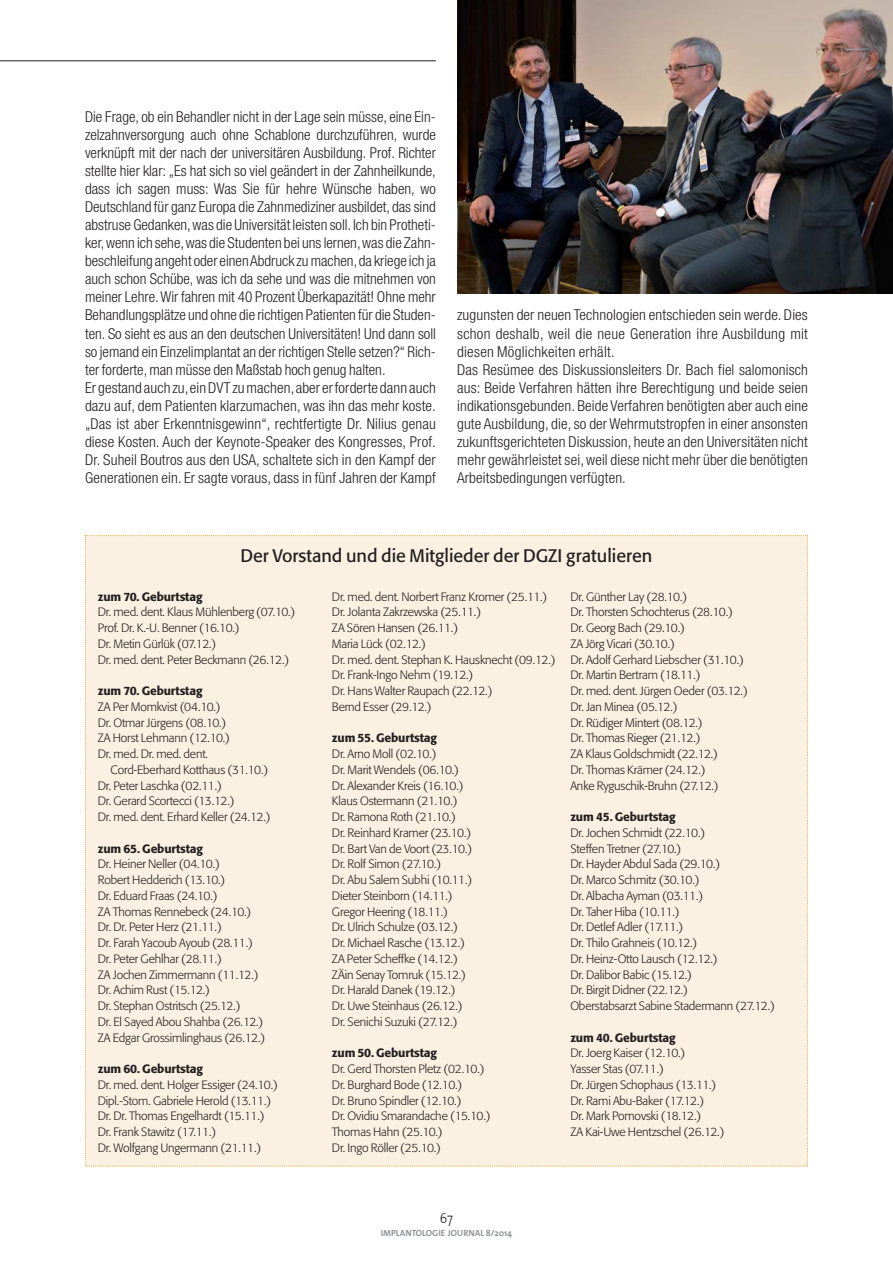
<style>
.page{position:relative;width:893px;height:1263px;background:#fff}
.page>*{position:absolute;margin:0;border:0;box-sizing:border-box;transform-origin:0 0}
.t1{font:18px "Formata";color:#231f20}
.t2{font:300 condensed 15px/18px "Helvetica Neue";letter-spacing:.01em;color:#231f20}
.t3{font:300 14.25px "The Sans";color:#231f20;scale:.9 1}
.t4{font:300 12px/15.8px "Formata";letter-spacing:-.01em;color:#231f20}
.t5{font:500 12px "Formata";letter-spacing:-.01em;color:#231f20}
.t6{font:700 9px "The Sans";color:#939598}
</style>
<div class="page">
<hr style="left:0;top:60px;width:436px;height:1px;background:#231f20">
<img style="left:457px;top:0;width:436px;height:293px">
<div style="left:85px;top:535px;width:723px;height:631px;background:#faf1e2"></div>
<p class="t2" style="left:85px;top:109px;width:352px">Die Frage, ob ein Behandler nicht in der Lage sein müsse, eine Ein&shy;zelzahnversorgung auch ohne Schablone durchzuführen, wurde verknüpft mit der nach der universitären Ausbildung. Prof. Richter stellte hier klar: „Es hat sich so viel geändert in der Zahnheilkunde, dass ich sagen muss: Was Sie für hehre Wünsche haben, wo Deutschland für ganz Europa die Zahnmediziner ausbildet, das sind abstruse Gedanken, was die Universität leisten soll. Ich bin Protheti&shy;ker, wenn ich sehe, was die Studenten bei uns lernen, was die Zahn&shy;beschleifung angeht oder einen Abdruck zu machen, da kriege ich ja auch schon Schübe, was ich da sehe und was die mitnehmen von meiner Lehre. Wir fahren mit 40 Prozent Über kapazität! Ohne mehr Behandlungsplätze und ohne die richtigen Patienten für die Studen&shy;ten. So sieht es aus an den deutschen Universitäten! Und dann soll so jemand ein Einzelimplantat an der richtigen Stelle setzen?“ Rich&shy;ter forderte, man müsse den Maßstab hoch genug halten.<br>Er gestand auch zu, ein DVT zu machen, aber er forderte dann auch dazu auf, dem Patienten klarzumachen, was ihn das mehr koste. „Das ist aber Erkenntnisgewinn“, rechtfertigte Dr. Nilius genau diese Kosten. Auch der Keynote-Speaker des Kongresses, Prof.<br>Dr. Suheil Boutros aus den USA, schaltete sich in den Kampf der Generationen ein. Er sagte voraus, dass in fünf Jahren der Kampf</p>
<p class="t2" style="left:457px;top:307px;width:352px">zugunsten der neuen Technologien entschieden sein werde. Dies schon deshalb, weil die neue Generation ihre Ausbildung mit diesen Möglichkeiten erhält.<br>Das Resümee des Diskussionsleiters Dr. Bach fiel salomonisch aus: Beide Verfahren hätten ihre Berechtigung und beide seien indikationsgebunden. Beide Verfahren benötigten aber auch eine gute Ausbildung, die, so der Wehrmutstropfen in einer ansonsten zukunftsgerichteten Diskussion, heute an den Universitäten nicht mehr gewährleistet sei, weil diese nicht mehr über die benötigten Arbeitsbedingungen verfügten.</p>
<h1 class="t1" style="left:240px;top:547px;width:413px">Der Vorstand und die Mitglieder der DGZI gratulieren</h1>
<p class="t5" style="left:98px;top:591px;width:106px">zum 70. Geburtstag</p>
<p class="t4" style="left:98px;top:605px;width:199px">Dr. med. dent. Klaus Mühlenberg (07.10.)<br>Prof. Dr. K.-U. Benner (16.10.)<br>Dr. Metin Gürlük (07.12.)<br>Dr. med. dent. Peter Beckmann (26.12.)</p>
<p class="t5" style="left:98px;top:685px;width:106px">zum 70. Geburtstag</p>
<p class="t4" style="left:98px;top:700px;width:134px">ZA Per Momkvist (04.10.)<br>Dr. Otmar Jürgens (08.10.)<br>ZA Horst Lehmann (12.10.)<br>Dr. med. Dr. med. dent.</p>
<p class="t4" style="left:98px;top:763px;width:174px;text-indent:13px">Cord-Eberhard Kotthaus (31.10.)<br>Dr. Peter Laschka (02.11.)<br>Dr. Gerard Scortecci (13.12.)<br>Dr. med. dent. Erhard Keller (24.12.)</p>
<p class="t5" style="left:98px;top:843px;width:107px">zum 65. Geburtstag</p>
<p class="t4" style="left:98px;top:857px;width:169px">Dr. Heiner Neller (04.10.)<br>Robert Hedderich (13.10.)<br>Dr. Eduard Fraas (24.10.)<br>ZA Thomas Rennebeck (24.10.)<br>Dr. Dr. Peter Herz (21.11.)<br>Dr. Farah Yacoub Ayoub (28.11.)<br>Dr. Peter Gehlhar (28.11.)<br>ZA Jochen Zimmermann (11.12.)<br>Dr. Achim Rust (15.12.)<br>Dr. Stephan Ostritsch (25.12.)<br>Dr. El Sayed Abou Shahba (26.12.)<br>ZA Edgar Grossimlinghaus (26.12.)</p>
<p class="t5" style="left:98px;top:1063px;width:107px">zum 60. Geburtstag</p>
<p class="t4" style="left:98px;top:1078px;width:182px">Dr. med. dent. Holger Essiger (24.10.)<br>Dipl.-Stom. Gabriele Herold (13.11.)<br>Dr. Dr. Thomas Engelhardt (15.11.)<br>Dr. Frank Stawitz (17.11.)<br>Dr. Wolfgang Ungermann (21.11.)</p>
<p class="t4" style="left:332px;top:589px;width:225px">Dr. med. dent. Norbert Franz Kromer (25.11.)<br>Dr. Jolanta Zakrzewska (25.11.)<br>ZA Sören Hansen (26.11.)<br>Maria Lück (02.12.)<br>Dr. med. dent. Stephan K. Hausknecht (09.12.)<br>Dr. Frank-Ingo Nehm (19.12.)<br>Dr. Hans Walter Raupach (22.12.)<br>Bernd Esser (29.12.)</p>
<p class="t5" style="left:332px;top:732px;width:106px">zum 55. Geburtstag</p>
<p class="t4" style="left:332px;top:747px;width:142px">Dr. Arno Moll (02.10.)<br>Dr. Marit Wendels (06.10.)<br>Dr. Alexander Kreis (16.10.)<br>Klaus Ostermann (21.10.)<br>Dr. Ramona Roth (21.10.)<br>Dr. Reinhard Kramer (23.10.)<br>Dr. Bart Van de Voort (23.10.)<br>Dr. Rolf Simon (27.10.)<br>Dr. Abu Salem Subhi (10.11.)<br>Dieter Steinborn (14.11.)<br>Gregor Heering (18.11.)<br>Dr. Ulrich Schulze (03.12.)<br>Dr. Michael Rasche (13.12.)<br>ZA Peter Scheffke (14.12.)<br>ZÄin Senay Tomruk (15.12.)<br>Dr. Harald Danek (19.12.)<br>Dr. Uwe Steinhaus (26.12.)<br>Dr. Senichi Suzuki (27.12.)</p>
<p class="t5" style="left:332px;top:1047px;width:106px">zum 50. Geburtstag</p>
<p class="t4" style="left:332px;top:1062px;width:160px">Dr. Gerd Thorsten Pletz (02.10.)<br>Dr. Burghard Bode (12.10.)<br>Dr. Bruno Spindler (12.10.)<br>Dr. Ovidiu Smarandache (15.10.)<br>Thomas Hahn (25.10.)<br>Dr. Ingo Röller (25.10.)</p>
<p class="t4" style="left:570px;top:589px;width:179px">Dr. Günther Lay (28.10.)<br>Dr. Thorsten Schochterus (28.10.)<br>Dr. Georg Bach (29.10.)<br>ZA Jörg Vicari (30.10.)<br>Dr. Adolf Gerhard Liebscher (31.10.)<br>Dr. Martin Bertram (18.11.)<br>Dr. med. dent. Jürgen Oeder (03.12.)<br>Dr. Jan Minea (05.12.)<br>Dr. Rüdiger Mintert (08.12.)<br>Dr. Thomas Rieger (21.12.)<br>ZA Klaus Goldschmidt (22.12.)<br>Dr. Thomas Krämer (24.12.)<br>Anke Ryguschik-Bruhn (27.12.)</p>
<p class="t5" style="left:570px;top:811px;width:107px">zum 45. Geburtstag</p>
<p class="t4" style="left:570px;top:826px;width:206px">Dr. Jochen Schmidt (22.10.)<br>Steffen Tretner (27.10.)<br>Dr. Hayder Abdul Sada (29.10.)<br>Dr. Marco Schmitz (30.10.)<br>Dr. Albacha Ayman (03.11.)<br>Dr. Taher Hiba (10.11.)<br>Dr. Detlef Adler (17.11.)<br>Dr. Thilo Grahneis (10.12.)<br>Dr. Heinz-Otto Lausch (12.12.)<br>Dr. Dalibor Babic (15.12.)<br>Dr. Birgit Didner (22.12.)<br>Oberstabsarzt Sabine Stadermann (27.12.)</p>
<p class="t5" style="left:570px;top:1031px;width:107px">zum 40. Geburtstag</p>
<p class="t4" style="left:570px;top:1046px;width:156px">Dr. Joerg Kaiser (12.10.)<br>Yasser Stas (07.11.)<br>Dr. Jürgen Schophaus (13.11.)<br>Dr. Rami Abu-Baker (17.12.)<br>Dr. Mark Pomovski (18.12.)<br>ZA Kai-Uwe Hentzschel (26.12.)</p>
<p class="t3" style="left:440px;top:1212px;width:16px">67</p>
<p class="t6" style="left:381px;top:1228px;width:133px">IMPLANTOLOGIE JOURNAL 8/2014</p>
</div>
